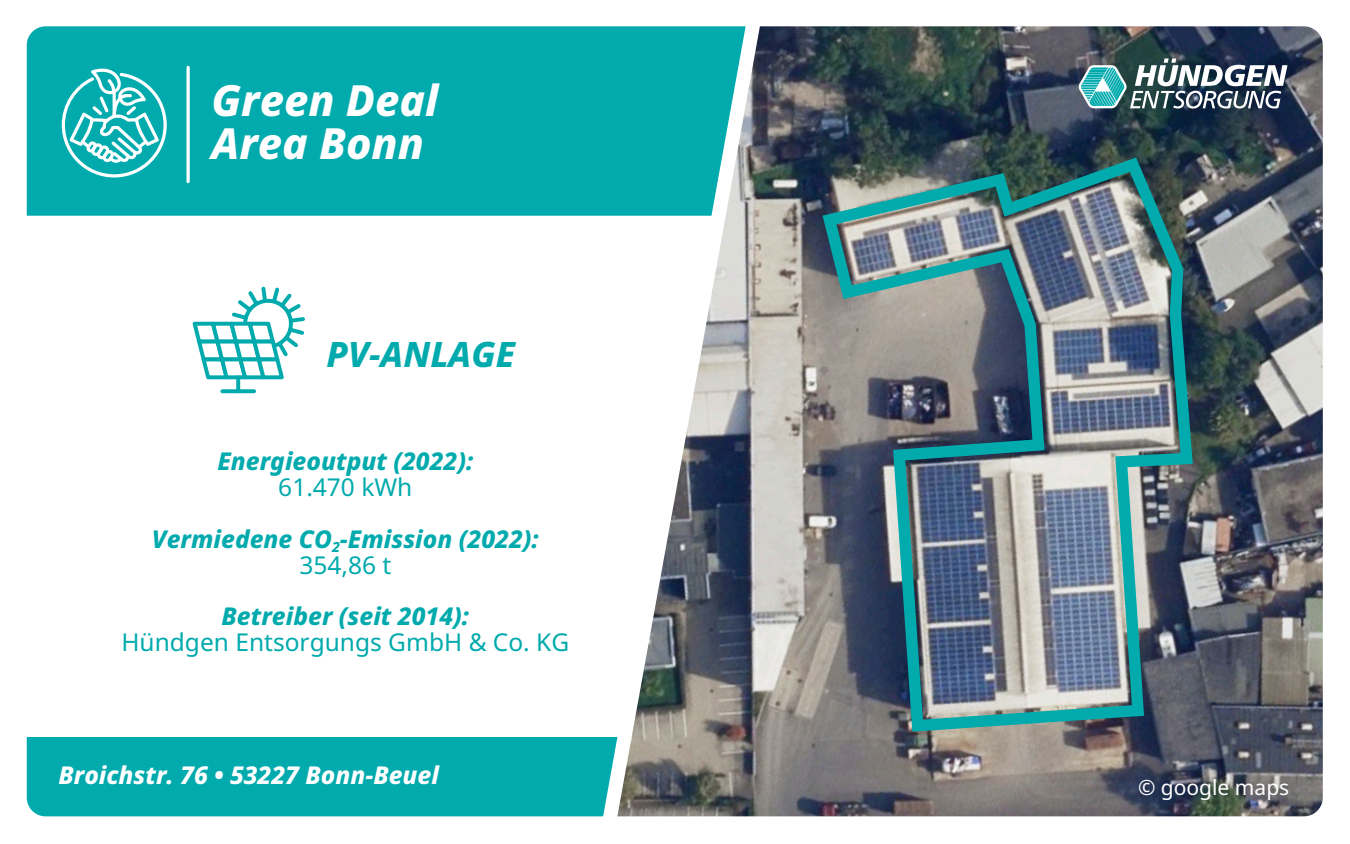
<style>
.page{position:relative;width:1350px;height:844px;background:#fff}
.page>*{position:absolute;margin:0;border:0;box-sizing:border-box;transform-origin:0 0}
.t1{font:italic 800 42.88px/42.9px "Noto Sans";color:#fff}
.t2{font:italic 800 35px "Noto Sans";color:#00aaad}
.t3{font:italic 800 24.5px/52px "Noto Sans";color:#00aaad;text-align:center}
.t4{font:24.5px "Noto Sans";color:#00aaad}
.t5{font:italic 800 24.5px "Noto Sans";color:#fff}
.t6{font:21px "Noto Sans";color:#fff}
.s1{font-weight:400;font-style:normal}
</style>
<div class="page">
<img style="left:26px;top:26px;width:1297px;height:791px">
<svg style="left:1078px;top:58px;width:209px;height:50px"></svg>
<svg style="left:189px;top:284px;width:118px;height:97px"></svg>
<svg style="left:236px;top:377px;width:4px;height:12px"></svg>
<svg style="left:222px;top:389px;width:32px;height:4px"></svg>
<svg style="left:598px;top:26px;width:169px;height:791px"></svg>
<svg style="left:62px;top:65px;width:105px;height:113px"></svg>
<svg style="left:186px;top:66px;width:4px;height:117px"></svg>
<h1 class="t1" style="left:211px;top:78px;width:228px">Green Deal<br>Area Bonn</h1>
<h2 class="t2" style="left:326px;top:329px;width:190px">PV-ANLAGE</h2>
<p class="t3" style="left:217px;top:434px;width:257px">Energieoutput (2022):</p>
<p class="t3" style="left:152px;top:460px;width:388px"><span class="s1">61.470 kWh<br></span>Vermiedene CO<sub>2</sub>-Emission (2022):</p>
<p class="t4" style="left:299px;top:548px;width:93px">354,86 t</p>
<p class="t3" style="left:221px;top:589px;width:249px">Betreiber (seit 2014):</p>
<p class="t4" style="left:121px;top:624px;width:449px">Hündgen Entsorgungs GmbH &amp; Co. KG</p>
<p class="t5" style="left:58px;top:757px;width:382px">Broichstr. 76 • 53227 Bonn-Beuel</p>
<p class="t6" style="left:1137px;top:772px;width:153px">© google maps</p>
</div>
